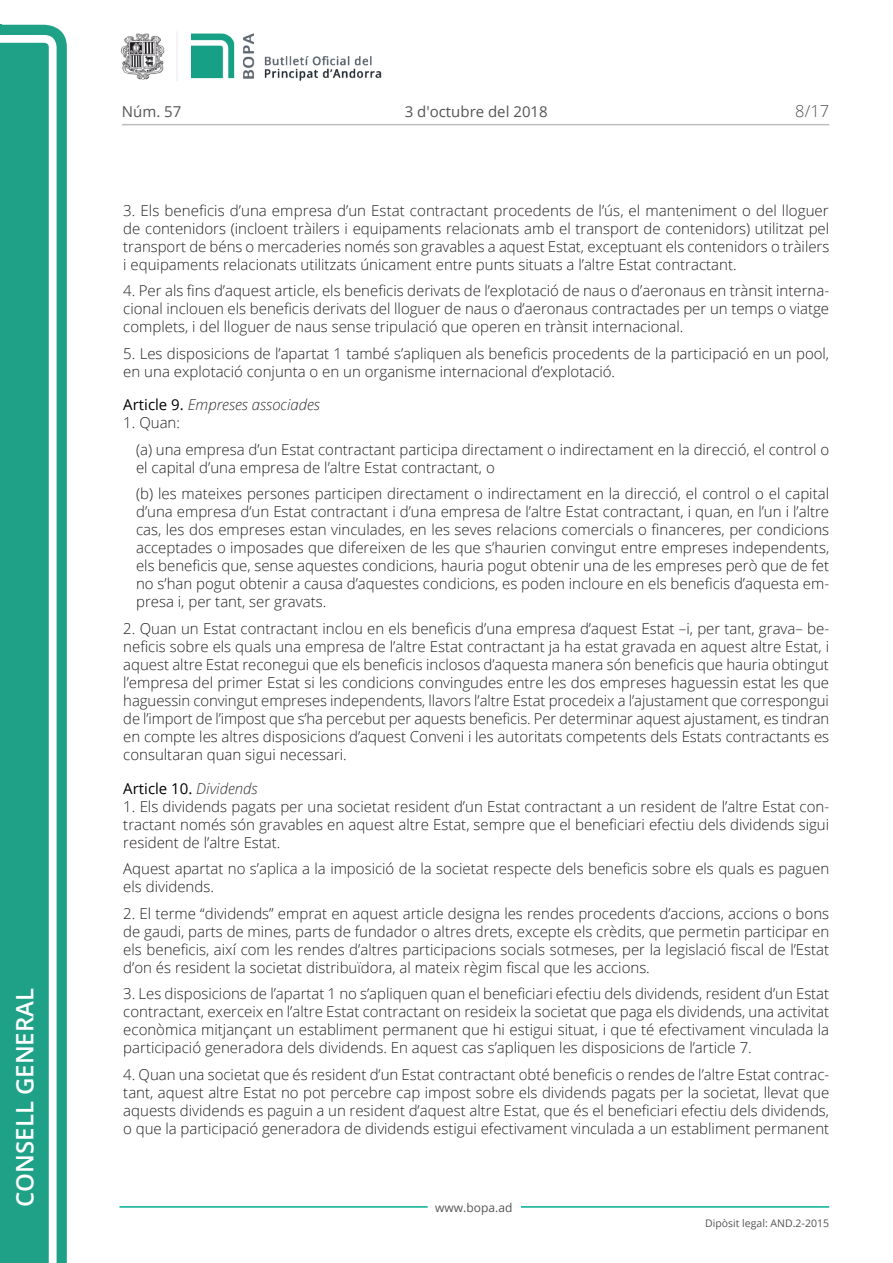
<style>
.page{position:relative;width:893px;height:1263px;background:#fff}
.page>*{position:absolute;margin:0;border:0;box-sizing:border-box;transform-origin:0 0}
.t1{font:600 24px "Open Sans";color:#fff}
.t2{font:300 16.5px "Open Sans";color:#545454}
.Body_text{font:300 15px/18px "Open Sans";color:#231f20;text-align:justify}
.Body_text_i{font:300 15px/18px "Open Sans";color:#231f20}
.Titol_7{font:italic 300 15px "Open Sans";color:#303030}
.t3{font:15px "Open Sans";color:#545454}
.Titol_7-2{font:15px "Open Sans";color:#000}
.t4{font:12px "Open Sans";color:#545454}
.t5{font:10.5px "Open Sans";color:#545454}
.s1{font-weight:400;font-style:normal;color:#000}
.s2{font-weight:300;font-style:italic;color:#303030}
</style>
<div class="page">
<svg style="left:0;top:25px;width:67px;height:1238px;fill:#1ea187"></svg>
<div style="left:0;top:43px;width:49px;height:1220px;background:#1ea187"></div>
<img style="left:122px;top:32px;width:260px;height:49px">
<hr style="left:119px;top:1206px;width:309px;height:2px;background:#00ae91">
<hr style="left:521px;top:1206px;width:308px;height:2px;background:#00ae91">
<hr style="left:122px;top:124px;width:707px;height:1px;background:#bcbdc0">
<h1 class="t1" style="left:8px;top:1207px;width:220px;rotate:-90deg">Consell General</h1>
<p class="t3" style="left:122px;top:102px;width:61px">Núm. 57</p>
<p class="t3" style="left:405px;top:102px;width:144px">3 d'octubre del 2018</p>
<p class="t2" style="left:795px;top:100px;width:35px">8/17</p>
<p class="Body_text" style="left:123px;top:201px;width:707px">3. Els beneficis d’una empresa d’un Estat contractant procedents de l’ús, el manteniment o del lloguer de contenidors (incloent tràilers i equipaments relacionats amb el transport de contenidors) utilitzat pel transport de béns o mercaderies només son gravables a aquest Estat, exceptuant els contenidors o tràilers i equipaments relacionats utilitzats únicament entre punts situats a l’altre Estat contractant.</p>
<p class="Body_text" style="left:123px;top:281px;width:707px">4. Per als fins d’aquest article, els beneficis derivats de l’explotació de naus o d’aeronaus en trànsit interna&shy;cional inclouen els beneficis derivats del lloguer de naus o d’aeronaus contractades per un temps o viatge complets, i del lloguer de naus sense tripulació que operen en trànsit internacional.</p>
<p class="Body_text" style="left:123px;top:344px;width:707px">5. Les disposicions de l’apartat 1 també s’apliquen als beneficis procedents de la participació en un pool, en una explotació conjunta o en un organisme internacional d’explotació.</p>
<p class="Titol_7" style="left:123px;top:395px;width:198px"><span class="s1">Article 9.</span> Empreses associades</p>
<p class="Body_text" style="left:123px;top:413px;width:58px">1. Quan:</p>
<p class="Body_text_i" style="left:136px;top:440px;width:695px">(a) una empresa d’un Estat contractant participa directament o indirectament en la direcció, el control o el capital d’una empresa de l’altre Estat contractant, o</p>
<p class="Body_text_i" style="left:136px;top:485px;width:695px;text-align:justify">(b) les mateixes persones participen directament o indirectament en la direcció, el control o el capital d’una empresa d’un Estat contractant i d’una empresa de l’altre Estat contractant, i quan, en l’un i l’altre cas, les dos empreses estan vinculades, en les seves relacions comercials o financeres, per condicions acceptades o imposades que difereixen de les que s’haurien convingut entre empreses independents, els beneficis que, sense aquestes condicions, hauria pogut obtenir una de les empreses però que de fet no s’han pogut obtenir a causa d’aquestes condicions, es poden incloure en els beneficis d’aquesta em&shy;presa i, per tant, ser gravats.</p>
<p class="Body_text" style="left:123px;top:619px;width:707px">2. Quan un Estat contractant inclou en els beneficis d’una empresa d’aquest Estat –i, per tant, grava– be&shy;neficis sobre els quals una empresa de l’altre Estat contractant ja ha estat gravada en aquest altre Estat, i aquest altre Estat reconegui que els beneficis inclosos d’aquesta manera són beneficis que hauria obtingut l’empresa del primer Estat si les condicions convingudes entre les dos empreses haguessin estat les que haguessin convingut empreses independents, llavors l’altre Estat procedeix a l’ajustament que correspongui de l’import de l’impost que s’ha percebut per aquests beneficis. Per determinar aquest ajustament, es tindran en compte les altres disposicions d’aquest Conveni i les autoritats competents dels Estats contractants es consultaran quan sigui necessari.</p>
<p class="Titol_7-2" style="left:123px;top:778px;width:136px">Article 10. <span class="s2">Dividends</span></p>
<p class="Body_text" style="left:123px;top:797px;width:707px">1. Els dividends pagats per una societat resident d’un Estat contractant a un resident de l’altre Estat con&shy;tractant només són gravables en aquest altre Estat, sempre que el beneficiari efectiu dels dividends sigui resident de l’altre Estat.</p>
<p class="Body_text" style="left:123px;top:859px;width:707px">Aquest apartat no s’aplica a la imposició de la societat respecte dels beneficis sobre els quals es paguen els dividends.</p>
<p class="Body_text" style="left:123px;top:904px;width:707px">2. El terme “dividends” emprat en aquest article designa les rendes procedents d’accions, accions o bons de gaudi, parts de mines, parts de fundador o altres drets, excepte els crèdits, que permetin participar en els beneficis, així com les rendes d’altres participacions socials sotmeses, per la legislació fiscal de l’Estat d’on és resident la societat distribuïdora, al mateix règim fiscal que les accions.</p>
<p class="Body_text" style="left:123px;top:984px;width:707px">3. Les disposicions de l’apartat 1 no s’apliquen quan el beneficiari efectiu dels dividends, resident d’un Estat contractant, exerceix en l’altre Estat contractant on resideix la societat que paga els dividends, una activitat econòmica mitjançant un establiment permanent que hi estigui situat, i que té efectivament vinculada la participació generadora dels dividends. En aquest cas s’apliquen les disposicions de l’article 7.</p>
<p class="Body_text" style="left:123px;top:1065px;width:707px">4. Quan una societat que és resident d’un Estat contractant obté beneficis o rendes de l’altre Estat contrac&shy;tant, aquest altre Estat no pot percebre cap impost sobre els dividends pagats per la societat, llevat que aquests dividends es paguin a un resident d’aquest altre Estat, que és el beneficiari efectiu dels dividends, o que la participació generadora de dividends estigui efectivament vinculada a un establiment permanent</p>
<p class="t4" style="left:435px;top:1199px;width:79px">www.bopa.ad</p>
<p class="t5" style="left:705px;top:1216px;width:125px">Dipòsit legal: AND.2-2015</p>
</div>
